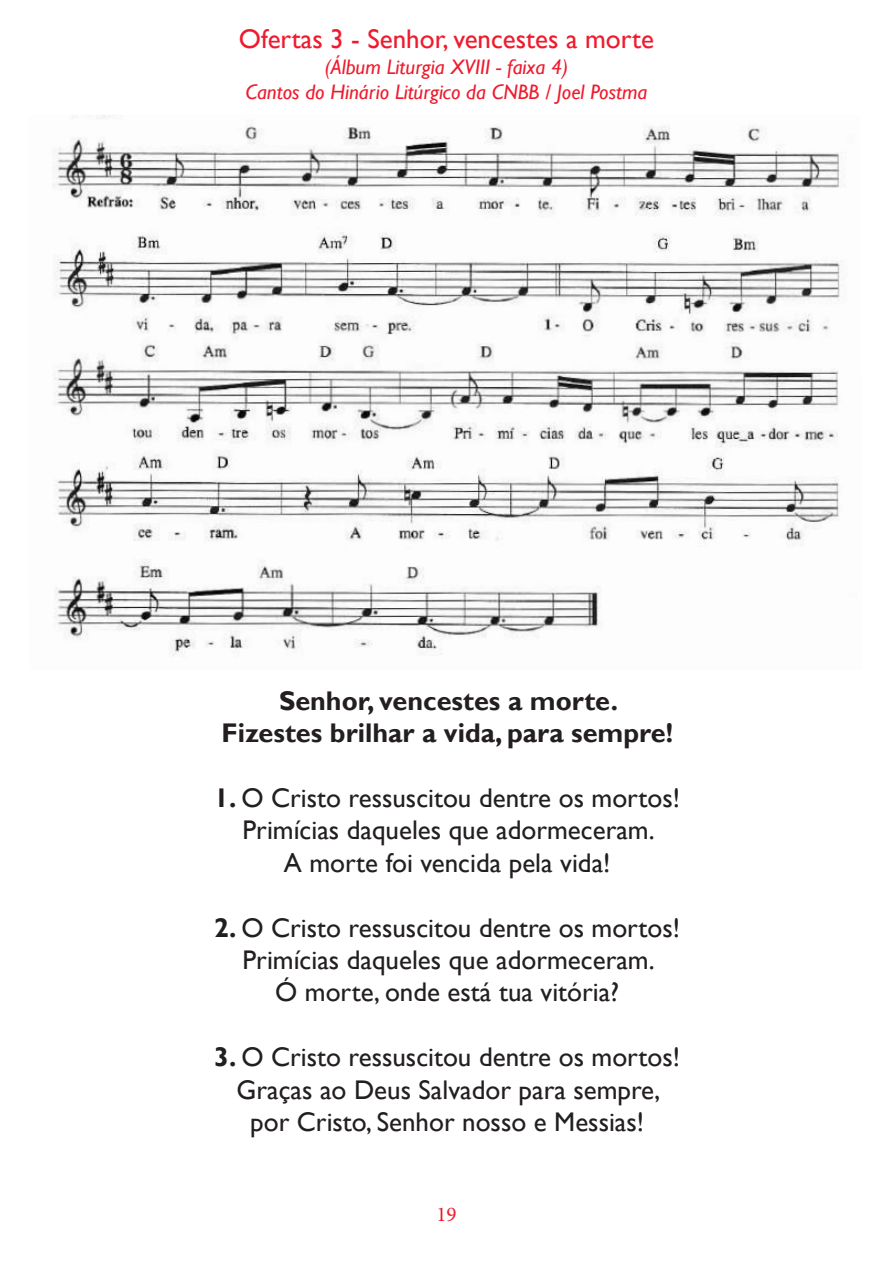
<style>
.page{position:relative;width:893px;height:1263px;background:#fff}
.page>*{position:absolute;margin:0;border:0;box-sizing:border-box;transform-origin:0 0}
.Música{font:27px/32.4px "Gill Sans";color:#231f20;text-align:center}
.Refrão{font:700 27px "Gill Sans";color:#231f20}
.NOME_DA_MÚSICA{font:27px "Gill Sans";color:#ee1b2d}
.itálico{font:italic 21px "Gill Sans";color:#ee1b2d}
.t1{font:21px "Minion Pro";color:#ee1b2d}
.s1{font-weight:700}
</style>
<div class="page">
<img style="left:52px;top:115px;width:792px;height:92px">
<img style="left:54px;top:207px;width:788px;height:126px">
<img style="left:53px;top:333px;width:786px;height:126px">
<img style="left:54px;top:459px;width:785px;height:125px">
<img style="left:54px;top:584px;width:547px;height:72px">
<p class="NOME_DA_MÚSICA" style="left:239px;top:24px;width:416px">Ofertas 3 - Senhor, vencestes a morte</p>
<p class="itálico" style="left:325px;top:54px;width:245px">(Álbum Liturgia XVIII - faixa 4)</p>
<p class="itálico" style="left:246px;top:79px;width:403px">Cantos do Hinário Litúrgico da CNBB / Joel Postma</p>
<p class="Refrão" style="left:279px;top:684px;width:341px">Senhor, vencestes a morte.</p>
<p class="Refrão" style="left:221px;top:717px;width:453px">Fizestes brilhar a vida, para sempre!</p>
<p class="Música" style="left:214px;top:782px;width:467px"><span class="s1">1.</span> O Cristo ressuscitou dentre os mortos!<br>Primícias daqueles que adormeceram.<br>A morte foi vencida pela vida!</p>
<p class="Música" style="left:214px;top:912px;width:467px"><span class="s1">2.</span> O Cristo ressuscitou dentre os mortos!<br>Primícias daqueles que adormeceram.<br>Ó morte, onde está tua vitória?</p>
<p class="Música" style="left:214px;top:1041px;width:467px"><span class="s1">3.</span> O Cristo ressuscitou dentre os mortos!<br>Graças ao Deus Salvador para sempre, por Cristo, Senhor nosso e Messias!</p>
<p class="t1" style="left:436px;top:1200px;width:22px">19</p>
</div>
